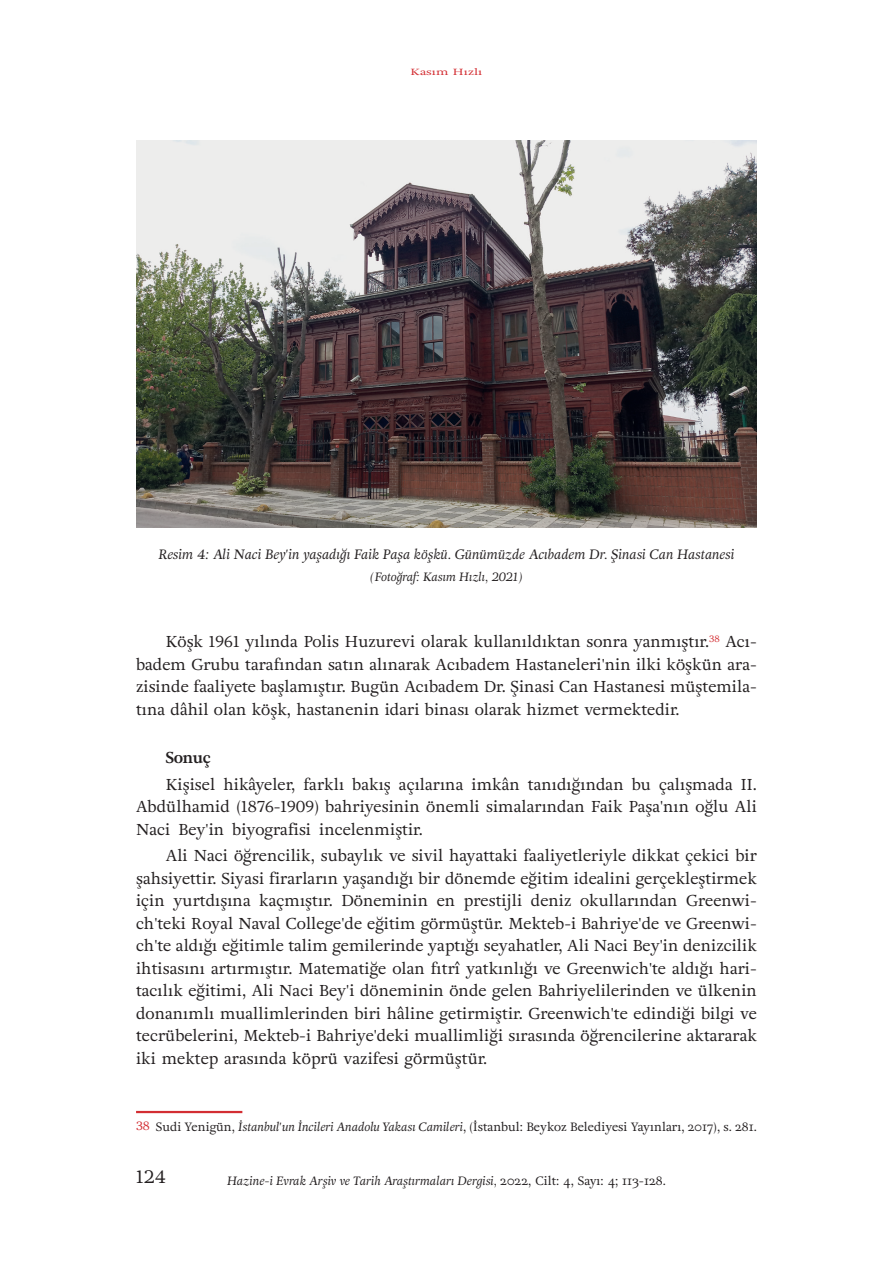
<style>
.page{position:relative;width:893px;height:1263px;background:#fff}
.page>*{position:absolute;margin:0;border:0;box-sizing:border-box;transform-origin:0 0}
.t1{font:18px "Adriane Text";color:#231f20}
.t2{font:15.75px/22.5px "Adriane Text";color:#231f20;text-align:justify}
.t3{font:700 15.75px "Adriane Text";color:#231f20}
.t4{font:italic 13.5px "Adriane Text";color:#231f20}
.t5{font:12px "Adriane Text";color:#231f20}
.t6{font:italic 12px "Adriane Text";color:#231f20}
.t7{font:8.85px "Adriane Text";color:#d32d32;scale:1.43 1}
.s1{color:#d32d32}
.s2{font-style:italic}
.s3{font-style:normal}
</style>
<div class="page">
<hr style="left:136px;top:1111px;width:106px;height:2px;background:#d32d32">
<img style="left:136px;top:140px;width:621px;height:387px">
<p class="t7" style="left:410px;top:66px;width:52px">Kasım Hızlı</p>
<p class="t4" style="left:159px;top:544px;width:577px">Resim 4: Ali Naci Bey'in yaşadığı Faik Paşa köşkü. Günümüzde Acıbadem Dr. Şinasi Can Hastanesi</p>
<p class="t6" style="left:370px;top:568px;width:154px">(Fotoğraf: Kasım Hızlı, 2021)</p>
<p class="t2" style="left:136px;top:630px;width:622px;text-indent:30px">Köşk 1961 yılında Polis Huzurevi olarak kullanıldıktan sonra yanmıştır.<sup>38</sup> Acı&shy;badem Grubu tarafından satın alınarak Acıbadem Hastaneleri'nin ilki köşkün ara&shy;zisinde faaliyete başlamıştır. Bugün Acıbadem Dr. Şinasi Can Hastanesi müştemila&shy;tına dâhil olan köşk, hastanenin idari binası olarak hizmet vermektedir.</p>
<p class="t3" style="left:166px;top:747px;width:46px">Sonuç</p>
<p class="t2" style="left:136px;top:772px;width:622px;text-indent:30px">Kişisel hikâyeler, farklı bakış açılarına imkân tanıdığından bu çalışmada II.<br>Abdülhamid (1876-1909) bahriyesinin önemli simalarından Faik Paşa'nın oğlu Ali Naci Bey'in biyografisi incelenmiştir.</p>
<p class="t2" style="left:136px;top:844px;width:622px;text-indent:30px">Ali Naci öğrencilik, subaylık ve sivil hayattaki faaliyetleriyle dikkat çekici bir şahsiyettir. Siyasi firarların yaşandığı bir dönemde eğitim idealini gerçekleştirmek için yurtdışına kaçmıştır. Döneminin en prestijli deniz okullarından Greenwi&shy;ch'teki Royal Naval College'de eğitim görmüştür. Mekteb-i Bahriye'de ve Greenwi&shy;ch'te aldığı eğitimle talim gemilerinde yaptığı seyahatler, Ali Naci Bey'in denizcilik ihtisasını artırmıştır. Matematiğe olan fıtrî yatkınlığı ve Greenwich'te aldığı hari&shy;tacılık eğitimi, Ali Naci Bey'i döneminin önde gelen Bahriyelilerinden ve ülkenin donanımlı muallimlerinden biri hâline getirmiştir. Greenwich'te edindiği bilgi ve tecrübelerini, Mekteb-i Bahriye'deki muallimliği sırasında öğrencilerine aktararak iki mektep arasında köprü vazifesi görmüştür.</p>
<p class="t5" style="left:136px;top:1119px;width:622px"><span class="s1">38</span> Sudi Yenigün, <span class="s2">İstanbul'un İncileri Anadolu Yakası Camileri</span>, (İstanbul: Beykoz Belediyesi Yayınları, 2017), s. 281.</p>
<p class="t1" style="left:136px;top:1164px;width:31px">124</p>
<p class="t6" style="left:227px;top:1172px;width:440px">Hazine-i Evrak Arşiv ve Tarih Araştırmaları Dergisi, <span class="s3">2022, Cilt: 4, Sayı: 4; 113-128.</span></p>
</div>
